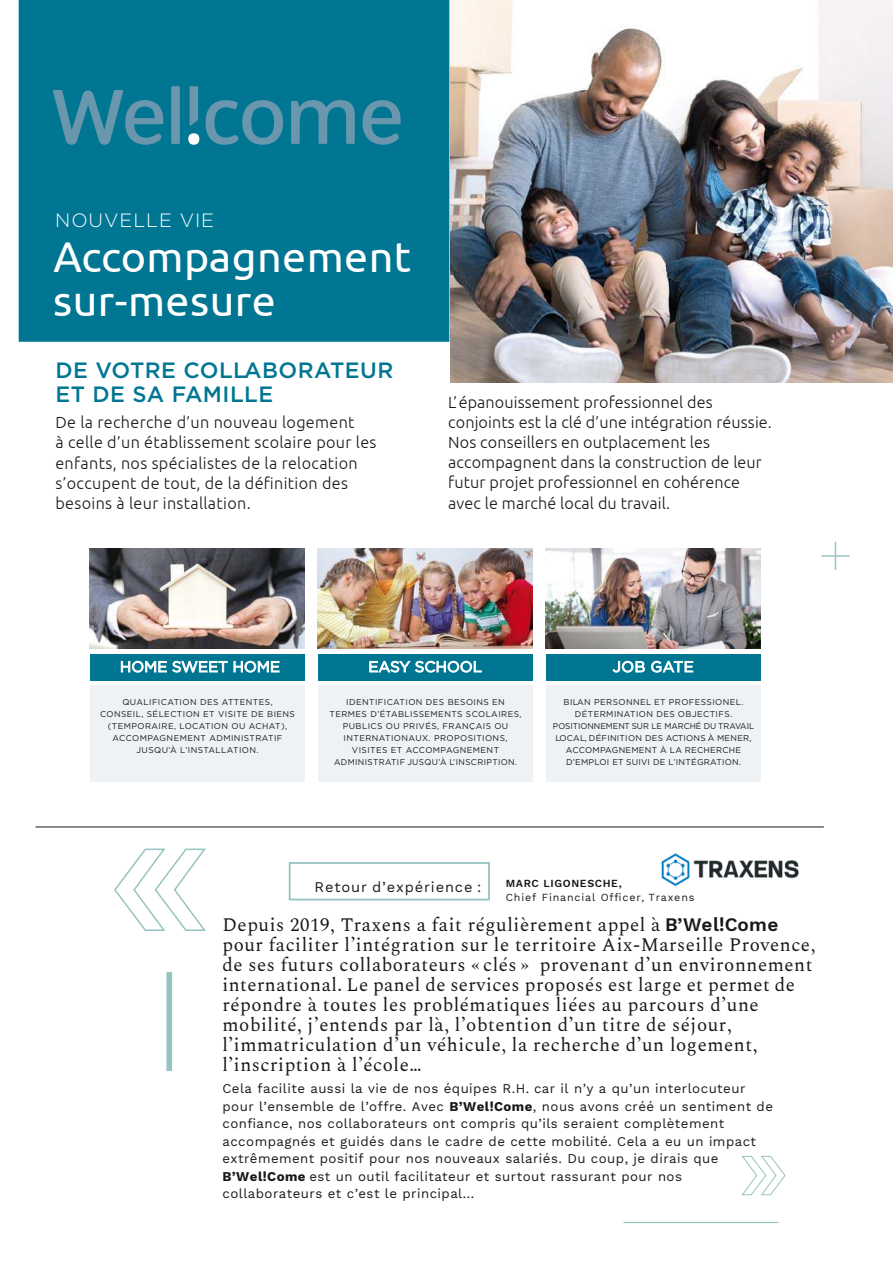
<style>
.page{position:relative;width:893px;height:1263px;background:#fff}
.page>*{position:absolute;margin:0;border:0;box-sizing:border-box;transform-origin:0 0}
.t1{font:43.05px/43.7px "Ubuntu";letter-spacing:.01em;color:#fff}
.t2{font:500 22.05px/24.5px "Gotham";letter-spacing:.02em;color:#007693}
.t3{font:300 19.2px "Gotham";letter-spacing:.05em;color:#fff}
.t4{font:18.9px/20.1px "Spectral";letter-spacing:.03em;color:#1a171b}
.t5{font:300 16.2px/20.1px "Ubuntu";letter-spacing:.005em;color:#1a171b}
.t6{font:15.15px "Gotham";color:#fff}
.t7{font:14.55px "Work Sans";letter-spacing:.06em;color:#1a171b}
.t8{font:13.2px/17.5px "Work Sans";letter-spacing:.035em;color:#1a171b}
.t9{font:10.65px "Work Sans";letter-spacing:.08em;color:#1a171b}
.t10{font:600 10.65px "Work Sans";letter-spacing:.06em;color:#1a171b}
.t11{font:8.4px/11.9px "Gotham";letter-spacing:.05em;color:#1a171b;text-align:center}
.t12{font:8.4px/11.9px "Gotham";letter-spacing:.03em;color:#1a171b;text-align:center}
.s1{font-family:"Work Sans";font-weight:600}
.s2{font-family:"Work Sans";font-weight:600;font-size:20.4px}
.s3{font-weight:700}
.s4{font-weight:700;font-size:14.25px}
</style>
<div class="page">
<img style="left:449px;top:0;width:444px;height:382px">
<div style="left:546px;top:685px;width:215px;height:97px;background:#eff2f5"></div>
<div style="left:546px;top:654px;width:215px;height:26px;background:#007693"></div>
<svg style="left:613px;top:661px;width:32px;height:11px"></svg>
<svg style="left:651px;top:661px;width:42px;height:11px"></svg>
<div style="left:318px;top:685px;width:215px;height:97px;background:#eff2f5"></div>
<div style="left:318px;top:654px;width:215px;height:26px;background:#007693"></div>
<svg style="left:370px;top:661px;width:111px;height:11px"></svg>
<div style="left:90px;top:685px;width:215px;height:97px;background:#eff2f5"></div>
<img style="left:546px;top:548px;width:215px;height:101px">
<img style="left:318px;top:548px;width:215px;height:101px">
<img style="left:90px;top:548px;width:215px;height:101px">
<div style="left:90px;top:654px;width:215px;height:26px;background:#007693"></div>
<svg style="left:121px;top:661px;width:46px;height:11px"></svg>
<svg style="left:173px;top:661px;width:54px;height:11px"></svg>
<svg style="left:234px;top:661px;width:45px;height:11px"></svg>
<hr style="left:623px;top:1222px;width:156px;height:1px;background:#95c3c0">
<svg style="left:835px;top:542px;width:1px;height:28px"></svg>
<hr style="left:821px;top:555px;width:29px;height:2px;background:#95c3c0">
<hr style="left:36px;top:826px;width:788px;height:1px;background:#1a171b">
<div style="left:19px;top:0;width:430px;height:342px;background:#007693"></div>
<svg style="left:291px;top:100px;width:64px;height:44px"></svg>
<svg style="left:188px;top:133px;width:11px;height:12px"></svg>
<svg style="left:363px;top:100px;width:38px;height:45px"></svg>
<div style="left:171px;top:86px;width:9px;height:58px;background:#6a97ad"></div>
<svg style="left:53px;top:90px;width:110px;height:55px"></svg>
<svg style="left:190px;top:86px;width:8px;height:40px"></svg>
<svg style="left:206px;top:100px;width:77px;height:45px"></svg>
<img style="left:661px;top:853px;width:138px;height:34px">
<div style="left:289px;top:862px;width:201px;height:38px;border:2px solid #95c3c0"></div>
<svg style="left:741px;top:1155px;width:45px;height:40px"></svg>
<svg style="left:114px;top:848px;width:92px;height:83px"></svg>
<div style="left:166px;top:972px;width:6px;height:99px;background:#95c3c0"></div>
<p class="t3" style="left:55px;top:211px;width:160px">NOUVELLE VIE</p>
<h1 class="t1" style="left:53px;top:238px;width:360px">Accompagnement sur-mesure</h1>
<p class="t2" style="left:55px;top:359px;width:339px">DE VOTRE COLLABORATEUR<br>ET DE SA FAMILLE</p>
<p class="t5" style="left:55px;top:413px;width:323px">De la recherche d’un nouveau logement<br>à celle d’un établissement scolaire pour les enfants, nos spécialistes de la relocation s’occupent de tout, de la définition des besoins à leur installation.</p>
<p class="t5" style="left:448px;top:393px;width:325px">L’épanouissement professionnel des conjoints est la clé d’une intégration réussie.<br>Nos conseillers en outplacement les accompagnent dans la construction de leur futur projet professionnel en cohérence avec le marché local du travail.</p>
<p class="t6" style="left:120px;top:658px;width:162px">HOME SWEET HOME</p>
<p class="t11" style="left:100px;top:696px;width:196px">QUALIFICATION DES ATTENTES,<br>CONSEIL, SÉLECTION ET VISITE DE BIENS (TEMPORAIRE, LOCATION OU ACHAT),<br>ACCOMPAGNEMENT ADMINISTRATIF<br>JUSQU’À L’INSTALLATION.</p>
<p class="t6" style="left:368px;top:658px;width:115px">EASY SCHOOL</p>
<p class="t11" style="left:329px;top:696px;width:194px">IDENTIFICATION DES BESOINS EN TERMES D’ÉTABLISSEMENTS SCOLAIRES, PUBLICS OU PRIVÉS, FRANÇAIS OU INTERNATIONAUX. PROPOSITIONS, VISITES ET ACCOMPAGNEMENT ADMINISTRATIF JUSQU’À L’INSCRIPTION.</p>
<p class="t6" style="left:613px;top:658px;width:83px">JOB GATE</p>
<p class="t12" style="left:553px;top:696px;width:203px">BILAN PERSONNEL ET PROFESSIONEL.<br>DÉTERMINATION DES OBJECTIFS.<br>POSITIONNEMENT SUR LE MARCHÉ DU TRAVAIL LOCAL, DÉFINITION DES ACTIONS À MENER, ACCOMPAGNEMENT À LA RECHERCHE D’EMPLOI ET SUIVI DE L’INTÉGRATION.</p>
<p class="t10" style="left:506px;top:879px;width:117px">MARC LIGONESCHE,</p>
<p class="t9" style="left:506px;top:891px;width:190px">Chief Financial Officer, Traxens</p>
<p class="t7" style="left:315px;top:881px;width:168px">Retour d’expérience :</p>
<p class="t4" style="left:222px;top:916px;width:594px">Depuis 2019, Traxens a fait régulièrement appel à <span class="s1">B’Wel</span><span class="s2">!</span><span class="s1">Come </span>pour faciliter l’intégration sur le territoire Aix-Marseille Provence, de ses futurs collaborateurs « clés » provenant d’un environnement international. Le panel de services proposés est large et permet de répondre à toutes les problématiques liées au parcours d’une mobilité, j’entends par là, l’obtention d’un titre de séjour, l’immatriculation d’un véhicule, la recherche d’un logement, l’inscription à l’école…</p>
<p class="t8" style="left:222px;top:1081px;width:552px">Cela facilite aussi la vie de nos équipes R.H. car il n’y a qu’un interlocuteur pour l’ensemble de l’offre. Avec <span class="s3">B’Wel</span><span class="s4">!</span><span class="s3">Come</span>, nous avons créé un sentiment de confiance, nos collaborateurs ont compris qu’ils seraient complètement accompagnés et guidés dans le cadre de cette mobilité. Cela a eu un impact extrêmement positif pour nos nouveaux salariés. Du coup, je dirais que <span class="s3">B’Wel</span><span class="s4">!</span><span class="s3">Come</span> est un outil facilitateur et surtout rassurant pour nos collaborateurs et c’est le principal...</p>
</div>
